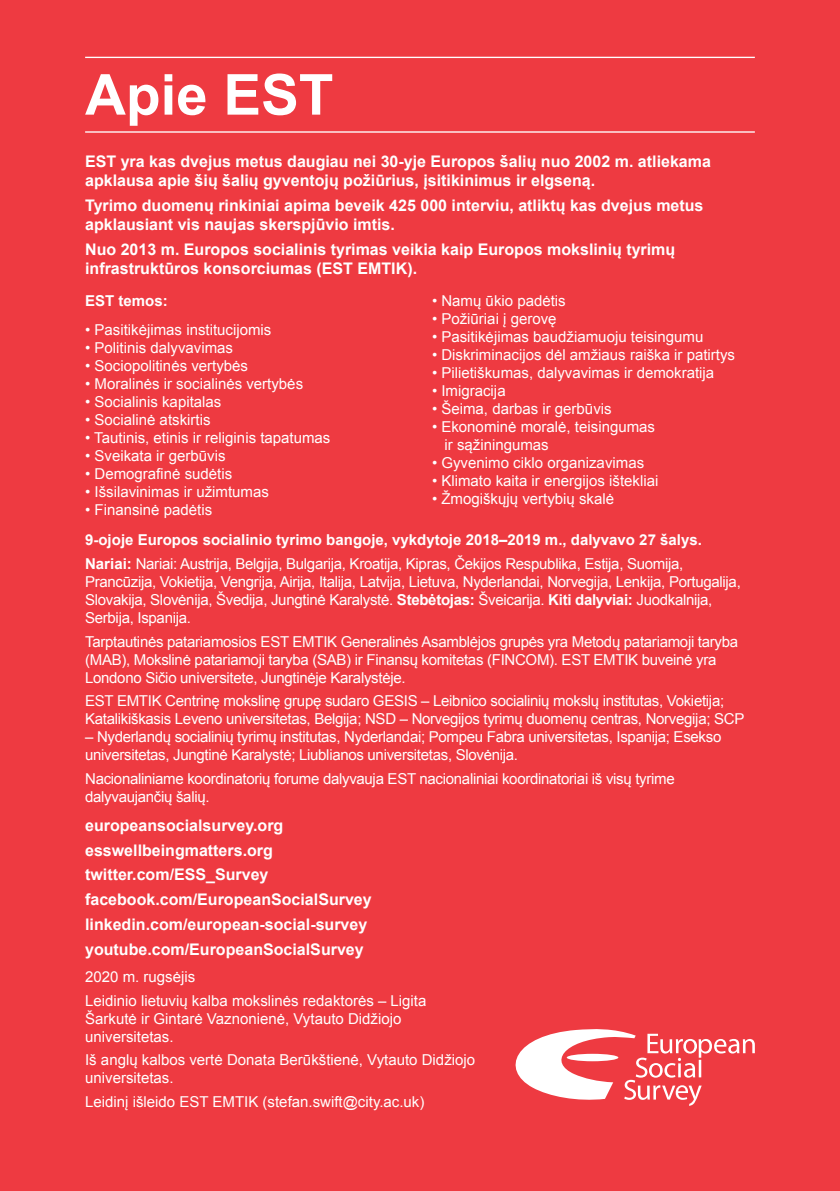
<style>
.page{position:relative;width:840px;height:1191px;background:#fff}
.page>*{position:absolute;margin:0;border:0;box-sizing:border-box;transform-origin:0 0}
.t1{font:700 56.4px "Arial";color:#fff}
.t2{font:700 16px/24.8px "Arial";color:#fff}
.t3{font:15px/18px "Arial";letter-spacing:-.02em;color:#fff}
.t4{font:15px/18px "Arial";color:#fff}
.t5{font:700 15px "Arial";color:#fff}
.s1{font-weight:700}
</style>
<div class="page">
<div style="left:0;top:0;width:839px;height:1191px;background:#ee3a41"></div>
<hr style="left:85px;top:57px;width:669px;height:1px;background:#fff">
<hr style="left:85px;top:131px;width:669px;height:2px;background:#fff">
<svg style="left:515px;top:1029px;width:239px;height:77px"></svg>
<h1 class="t1" style="left:85px;top:58px;width:249px">Apie EST</h1>
<p class="t2" style="left:85px;top:152px;width:627px;line-height:19.2px">EST yra kas dvejus metus daugiau nei 30-yje Europos šalių nuo 2002 m. atliekama apklausa apie šių šalių gyventojų požiūrius, įsitikinimus ir elgseną.</p>
<p class="t2" style="left:85px;top:196px;width:619px;line-height:19.2px">Tyrimo duomenų rinkiniai apima beveik 425 000 interviu, atliktų kas dvejus metus apklausiant vis naujas skerspjūvio imtis.</p>
<p class="t2" style="left:85px;top:240px;width:591px;line-height:19.2px">Nuo 2013 m. Europos socialinis tyrimas veikia kaip Europos mokslinių tyrimų infrastruktūros konsorciumas (EST EMTIK).</p>
<p class="t5" style="left:85px;top:290px;width:84px">EST temos:</p>
<p class="t4" style="left:85px;top:321px;width:188px">• Pasitikėjimas institucijomis</p>
<p class="t4" style="left:85px;top:339px;width:149px">• Politinis dalyvavimas</p>
<p class="t4" style="left:85px;top:357px;width:164px">• Sociopolitinės vertybės</p>
<p class="t4" style="left:85px;top:375px;width:219px">• Moralinės ir socialinės vertybės</p>
<p class="t4" style="left:85px;top:393px;width:138px">• Socialinis kapitalas</p>
<p class="t4" style="left:85px;top:411px;width:127px">• Socialinė atskirtis</p>
<p class="t4" style="left:85px;top:429px;width:247px">• Tautinis, etinis ir religinis tapatumas</p>
<p class="t4" style="left:85px;top:447px;width:142px">• Sveikata ir gerbūvis</p>
<p class="t4" style="left:85px;top:465px;width:148px">• Demografinė sudėtis</p>
<p class="t4" style="left:85px;top:483px;width:185px">• Išsilavinimas ir užimtumas</p>
<p class="t4" style="left:85px;top:501px;width:128px">• Finansinė padėtis</p>
<p class="t4" style="left:432px;top:291px;width:135px">• Namų ūkio padėtis</p>
<p class="t4" style="left:432px;top:309px;width:126px">• Požiūriai į gerovę</p>
<p class="t4" style="left:432px;top:327px;width:273px">• Pasitikėjimas baudžiamuoju teisingumu</p>
<p class="t4" style="left:432px;top:345px;width:304px">• Diskriminacijos dėl amžiaus raiška ir patirtys</p>
<p class="t4" style="left:432px;top:363px;width:283px">• Pilietiškumas, dalyvavimas ir demokratija</p>
<p class="t4" style="left:432px;top:381px;width:75px">• Imigracija</p>
<p class="t4" style="left:432px;top:399px;width:181px">• Šeima, darbas ir gerbūvis</p>
<p class="t4" style="left:444px;top:417px;width:212px;text-indent:-13px">• Ekonominė moralė, teisingumas ir sąžiningumas</p>
<p class="t4" style="left:432px;top:453px;width:213px">• Gyvenimo ciklo organizavimas</p>
<p class="t4" style="left:432px;top:471px;width:228px">• Klimato kaita ir energijos ištekliai</p>
<p class="t4" style="left:432px;top:489px;width:183px">• Žmogiškųjų vertybių skalė</p>
<p class="t3" style="left:85px;top:528px;width:618px;line-height:23.6px"><span class="s1">9-ojoje Europos socialinio tyrimo bangoje, vykdytoje 2018–2019 m., dalyvavo 27 šalys.<br>Nariai:</span> Nariai: Austrija, Belgija, Bulgarija, Kroatija, Kipras, Čekijos Respublika, Estija, Suomija,</p>
<p class="t3" style="left:85px;top:573px;width:657px">Prancūzija, Vokietija, Vengrija, Airija, Italija, Latvija, Lietuva, Nyderlandai, Norvegija, Lenkija, Portugalija,<br>Slovakija, Slovėnija, Švedija, Jungtinė Karalystė. <span class="s1">Stebėtojas:</span> Šveicarija. <span class="s1">Kiti dalyviai:</span> Juodkalnija,<br>Serbija, Ispanija.</p>
<p class="t3" style="left:85px;top:632px;width:654px">Tarptautinės patariamosios EST EMTIK Generalinės Asamblėjos grupės yra Metodų patariamoji taryba (MAB), Mokslinė patariamoji taryba (SAB) ir Finansų komitetas (FINCOM). EST EMTIK buveinė yra<br>Londono Sičio universitete, Jungtinėje Karalystėje.</p>
<p class="t3" style="left:85px;top:692px;width:660px">EST EMTIK Centrinę mokslinę grupę sudaro GESIS – Leibnico socialinių mokslų institutas, Vokietija;<br>Katalikiškasis Leveno universitetas, Belgija; NSD – Norvegijos tyrimų duomenų centras, Norvegija; SCP</p>
<p class="t3" style="left:85px;top:728px;width:637px">– Nyderlandų socialinių tyrimų institutas, Nyderlandai; Pompeu Fabra universitetas, Ispanija; Esekso universitetas, Jungtinė Karalystė; Liublianos universitetas, Slovėnija.</p>
<p class="t3" style="left:85px;top:770px;width:590px">Nacionaliniame koordinatorių forume dalyvauja EST nacionaliniai koordinatoriai iš visų tyrime dalyvaujančių šalių.</p>
<p class="t2" style="left:85px;top:813px;width:288px">europeansocialsurvey.org esswellbeingmatters.org twitter.com/ESS_Survey facebook.com/EuropeanSocialSurvey linkedin.com/european-social-survey youtube.com/EuropeanSocialSurvey</p>
<p class="t4" style="left:85px;top:965px;width:342px;line-height:23.6px">2020 m. rugsėjis<br>Leidinio lietuvių kalba mokslinės redaktorės – Ligita</p>
<p class="t4" style="left:85px;top:1009px;width:317px">Šarkutė ir Gintarė Vaznonienė, Vytauto Didžiojo universitetas.</p>
<p class="t4" style="left:85px;top:1051px;width:391px">Iš anglų kalbos vertė Donata Berūkštienė, Vytauto Didžiojo universitetas.</p>
<p class="t4" style="left:85px;top:1093px;width:340px">Leidinį išleido EST EMTIK (stefan.swift@city.ac.uk)</p>
</div>
